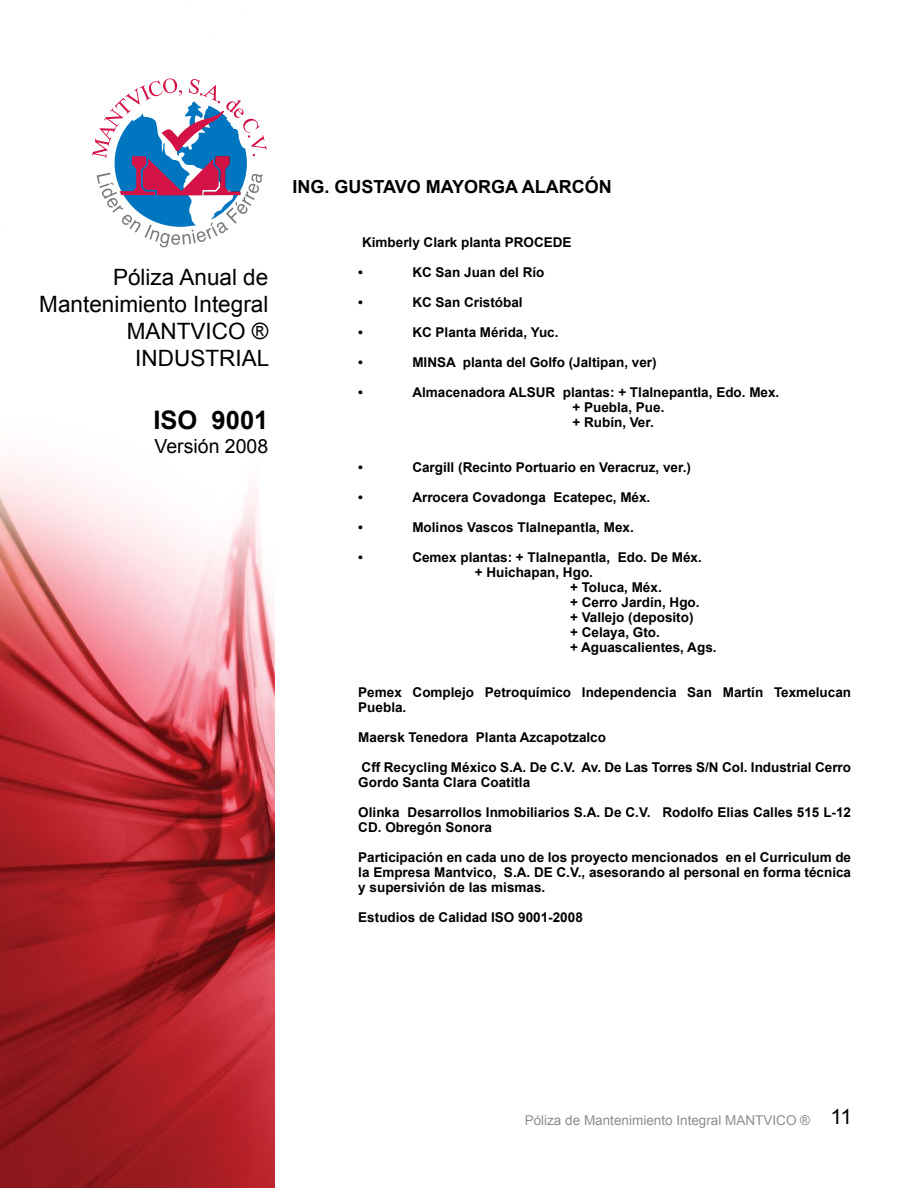
<style>
.page{position:relative;width:915px;height:1188px;background:#fff}
.page>*{position:absolute;margin:0;border:0;box-sizing:border-box;transform-origin:0 0}
.t1{font:700 25.5px "Arial";color:#000}
.t2{font:22.5px/27px "Arial";color:#000;text-align:right}
.t3{font:19.5px "Arial";color:#000}
.t4{font:700 18px "Arial";color:#000}
.t5{font:700 13.5px/15px "Arial";color:#000}
.t6{font:13.5px "Arial";color:#8b8e90}
.s1{font-size:21px;color:#000}
</style>
<div class="page">
<img style="left:0;top:461px;width:275px;height:727px">
<svg style="left:92px;top:78px;width:175px;height:170px"></svg>
<h2 class="t2" style="left:39px;top:264px;width:231px">Póliza Anual de<br>Mantenimiento Integral<br>MANTVICO ®<br>INDUSTRIAL</h2>
<h1 class="t1" style="left:153px;top:404px;width:116px">ISO 9001</h1>
<h3 class="t3" style="left:154px;top:433px;width:115px">Versión 2008</h3>
<h3 class="t4" style="left:292px;top:175px;width:321px">ING. GUSTAVO MAYORGA ALARCÓN</h3>
<p class="t5" style="left:362px;top:235px;width:211px">Kimberly Clark planta PROCEDE</p>
<p class="t5" style="left:358px;top:265px;width:6px">•</p>
<p class="t5" style="left:412px;top:265px;width:134px">KC San Juan del Río</p>
<p class="t5" style="left:358px;top:295px;width:6px">•</p>
<p class="t5" style="left:412px;top:295px;width:112px">KC San Cristóbal</p>
<p class="t5" style="left:358px;top:325px;width:6px">•</p>
<p class="t5" style="left:412px;top:325px;width:148px">KC Planta Mérida, Yuc.</p>
<p class="t5" style="left:358px;top:355px;width:6px">•</p>
<p class="t5" style="left:412px;top:355px;width:246px">MINSA planta del Golfo (Jaltipan, ver)</p>
<p class="t5" style="left:358px;top:385px;width:6px">•</p>
<p class="t5" style="left:572px;top:385px;width:208px;text-indent:-160px">Almacenadora ALSUR plantas: + Tlalnepantla, Edo. Mex. + Puebla, Pue.<br>+ Rubín, Ver.</p>
<p class="t5" style="left:358px;top:460px;width:6px">•</p>
<p class="t5" style="left:412px;top:460px;width:280px">Cargill (Recinto Portuario en Veracruz, ver.)</p>
<p class="t5" style="left:358px;top:490px;width:6px">•</p>
<p class="t5" style="left:412px;top:490px;width:239px">Arrocera Covadonga Ecatepec, Méx.</p>
<p class="t5" style="left:358px;top:520px;width:6px">•</p>
<p class="t5" style="left:412px;top:520px;width:223px">Molinos Vascos Tlalnepantla, Mex.</p>
<p class="t5" style="left:358px;top:550px;width:6px">•</p>
<p class="t5" style="left:412px;top:550px;width:291px">Cemex plantas: + Tlalnepantla, Edo. De Méx.</p>
<p class="t5" style="left:474px;top:565px;width:120px">+ Huichapan, Hgo.</p>
<p class="t5" style="left:570px;top:580px;width:93px">+ Toluca, Méx.</p>
<p class="t5" style="left:570px;top:595px;width:131px">+ Cerro Jardín, Hgo.</p>
<p class="t5" style="left:570px;top:610px;width:125px">+ Vallejo (deposito)</p>
<p class="t5" style="left:570px;top:625px;width:91px">+ Celaya, Gto.</p>
<p class="t5" style="left:570px;top:640px;width:148px">+ Aguascalientes, Ags.</p>
<p class="t5" style="left:358px;top:685px;width:494px">Pemex Complejo Petroquímico Independencia San Martín Texmelucan<br>Puebla.</p>
<p class="t5" style="left:358px;top:730px;width:249px">Maersk Tenedora Planta Azcapotzalco</p>
<p class="t5" style="left:358px;top:760px;width:494px">Cff Recycling México S.A. De C.V. Av. De Las Torres S/N Col. Industrial Cerro<br>Gordo Santa Clara Coatitla</p>
<p class="t5" style="left:358px;top:805px;width:494px">Olinka Desarrollos Inmobiliarios S.A. De C.V. Rodolfo Elias Calles 515 L-12<br>CD. Obregón Sonora</p>
<p class="t5" style="left:358px;top:850px;width:494px;text-align:justify">Participación en cada uno de los proyecto mencionados en el Curriculum de la Empresa Mantvico, S.A. DE C.V., asesorando al personal en forma técnica y supersivión de las mismas.</p>
<p class="t5" style="left:358px;top:910px;width:226px">Estudios de Calidad ISO 9001-2008</p>
<p class="t6" style="left:524px;top:1112px;width:329px">Póliza de Mantenimiento Integral MANTVICO ® <span class="s1">11</span></p>
</div>
